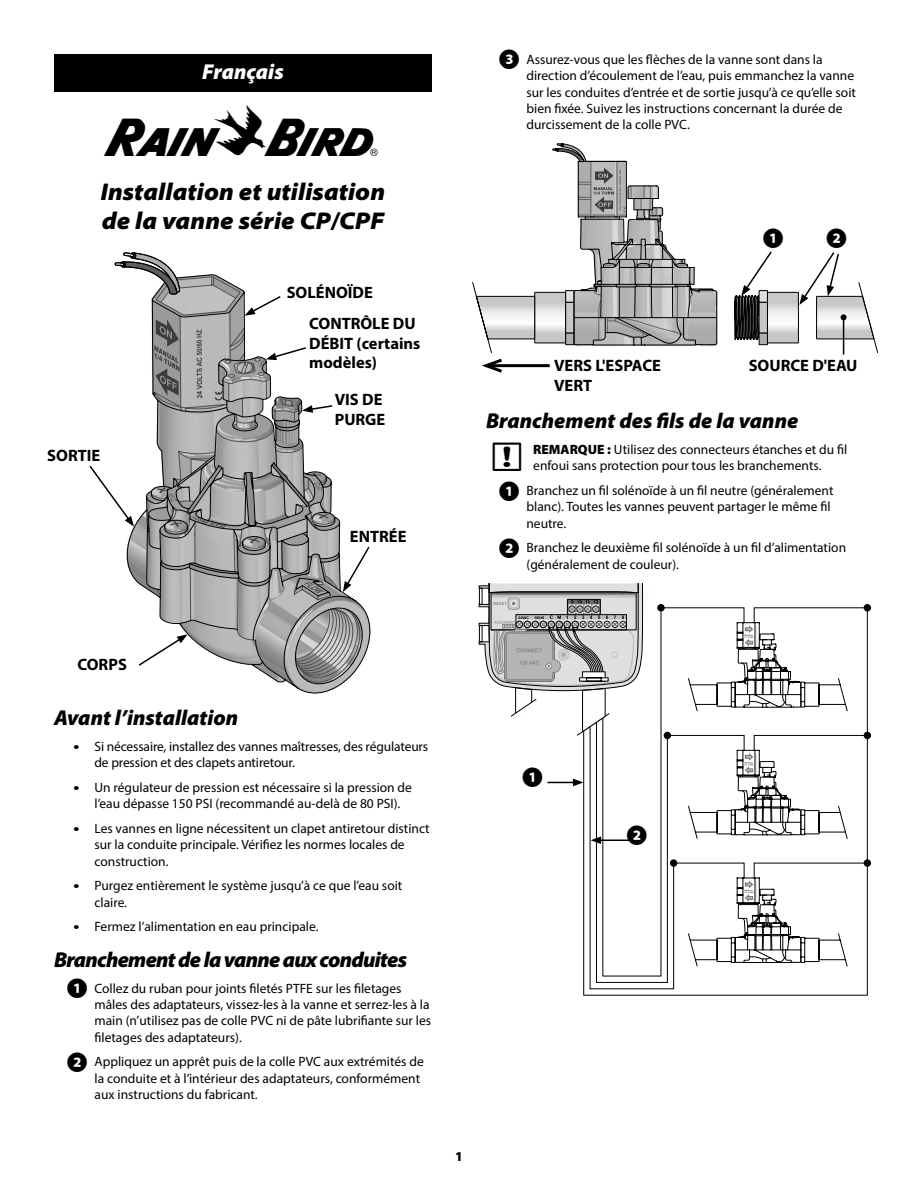
<style>
.page{position:relative;width:918px;height:1188px;background:#fff}
.page>*{position:absolute;margin:0;border:0;box-sizing:border-box;transform-origin:0 0}
.t1{font:45px "Rain Bird Regular";color:#000}
.t2{font:italic 900 semi-expanded 24.3px/29.1px "Myriad Pro";color:#000}
.t3{font:italic 900 21.6px "Myriad Pro";letter-spacing:-.005em;color:#000}
.t4{font:italic 900 21.6px "Myriad Pro";letter-spacing:-.035em;color:#000}
.t5{font:italic 900 21.6px "Myriad Pro";color:#fff}
.t6{font:19.5px "Myriad Numbers List Regular";color:#000}
.t7{font:700 16.5px/19.5px "Myriad Pro";color:#000}
.t8{font:13.5px/16.2px "Myriad Pro";color:#000}
.t9{font:900 13.5px "Myriad Pro";color:#000}
.s1{font-family:"Myriad Numbers List Regular";font-size:19.5px}
.s2{font-weight:900}
</style>
<div class="page">
<div style="left:54px;top:54px;width:378px;height:38px;background:#000"></div>
<svg style="left:126px;top:515px;width:245px;height:179px"></svg>
<svg style="left:151px;top:528px;width:159px;height:114px;background:#a4a4a4"></svg>
<svg style="left:137px;top:634px;width:51px;height:33px"></svg>
<svg style="left:89px;top:252px;width:245px;height:276px"></svg>
<svg style="left:343px;top:545px;width:28px;height:47px"></svg>
<svg style="left:472px;top:143px;width:246px;height:230px"></svg>
<hr style="left:843px;top:317px;width:1px;height:38px;background:#000">
<svg style="left:734px;top:251px;width:145px;height:103px"></svg>
<svg style="left:583px;top:607px;width:285px;height:389px"></svg>
<div style="left:664px;top:732px;width:7px;height:7px;background:#000;border-radius:50%"></div>
<div style="left:664px;top:732px;width:7px;height:7px;border:1px solid #000;border-radius:50%"></div>
<div style="left:864px;top:732px;width:7px;height:7px;background:#000;border-radius:50%"></div>
<div style="left:864px;top:732px;width:7px;height:7px;border:1px solid #000;border-radius:50%"></div>
<div style="left:657px;top:604px;width:8px;height:7px;border:1px solid #000;border-radius:50%"></div>
<div style="left:864px;top:605px;width:7px;height:6px;background:#000;border-radius:50%"></div>
<div style="left:864px;top:604px;width:7px;height:7px;border:1px solid #000;border-radius:50%"></div>
<div style="left:670px;top:860px;width:7px;height:6px;background:#000;border-radius:50%"></div>
<div style="left:670px;top:859px;width:7px;height:8px;border:1px solid #000;border-radius:50%"></div>
<div style="left:864px;top:860px;width:7px;height:6px;background:#000;border-radius:50%"></div>
<div style="left:864px;top:859px;width:7px;height:8px;border:1px solid #000;border-radius:50%"></div>
<svg style="left:479px;top:583px;width:185px;height:153px"></svg>
<svg style="left:548px;top:779px;width:35px;height:7px"></svg>
<hr style="left:599px;top:839px;width:34px;height:2px;background:#000">
<svg style="left:591px;top:836px;width:10px;height:8px"></svg>
<h3 class="t5" style="left:202px;top:60px;width:83px">Français</h3>
<h1 class="t1" style="left:104px;top:114px;width:279px">Rain+Birdt</h1>
<h2 class="t2" style="left:101px;top:177px;width:286px">Installation et utilisation de la vanne série CP/CPF</h2>
<p class="t7" style="left:287px;top:282px;width:88px">SOLÉNOÏDE</p>
<p class="t7" style="left:309px;top:314px;width:113px">CONTRÔLE DU<br>DÉBIT (certains modèles)</p>
<p class="t7" style="left:47px;top:445px;width:55px">SORTIE</p>
<p class="t7" style="left:335px;top:390px;width:52px">VIS DE<br>PURGE</p>
<p class="t7" style="left:350px;top:526px;width:58px">ENTRÉE</p>
<p class="t8" style="left:526px;top:51px;width:331px;text-indent:-27px"><span class="s1">C</span> Assurez-vous que les flèches de la vanne sont dans la direction d’écoulement de l’eau, puis emmanchez la vanne sur les conduites d’entrée et de sortie jusqu’à ce qu’elle soit bien fixée. Suivez les instructions concernant la durée de durcissement de la colle PVC.</p>
<h3 class="t6" style="left:763px;top:230px;width:22px">1</h3>
<h3 class="t6" style="left:827px;top:230px;width:22px">2</h3>
<p class="t7" style="left:554px;top:355px;width:108px">VERS L'ESPACE<br>VERT</p>
<p class="t7" style="left:749px;top:355px;width:110px">SOURCE D'EAU</p>
<h3 class="t3" style="left:486px;top:409px;width:314px">Branchement des fils de la vanne</h3>
<p class="t8" style="left:533px;top:441px;width:316px"><span class="s2">REMARQUE :</span> Utilisez des connecteurs étanches et du fil enfoui sans protection pour tous les branchements.</p>
<p class="t8" style="left:526px;top:482px;width:308px;text-indent:-27px"><span class="s1">A</span> Branchez un fil solénoïde à un fil neutre (généralement blanc). Toutes les vannes peuvent partager le même fil neutre.</p>
<p class="t8" style="left:526px;top:540px;width:321px;text-indent:-27px"><span class="s1">B</span> Branchez le deuxième fil solénoïde à un fil d’alimentation (généralement de couleur).</p>
<p class="t7" style="left:77px;top:654px;width:51px">CORPS</p>
<h3 class="t3" style="left:54px;top:706px;width:186px">Avant l’installation</h3>
<p class="t8" style="left:94px;top:738px;width:335px;text-indent:-20px">● Si nécessaire, installez des vannes maîtresses, des régulateurs de pression et des clapets antiretour.</p>
<p class="t8" style="left:94px;top:779px;width:319px;text-indent:-20px">● Un régulateur de pression est nécessaire si la pression de l’eau dépasse 150 PSI (recommandé au-delà de 80 PSI).</p>
<p class="t8" style="left:94px;top:820px;width:337px;text-indent:-20px">● Les vannes en ligne nécessitent un clapet antiretour distinct sur la conduite principale. Vérifiez les normes locales de construction.</p>
<p class="t8" style="left:94px;top:878px;width:309px;text-indent:-20px">● Purgez entièrement le système jusqu’à ce que l’eau soit claire.</p>
<p class="t8" style="left:74px;top:919px;width:246px">● Fermez l’alimentation en eau principale.</p>
<h3 class="t4" style="left:54px;top:948px;width:355px">Branchement de la vanne aux conduites</h3>
<p class="t8" style="left:94px;top:980px;width:338px;text-indent:-27px"><span class="s1">A</span> Collez du ruban pour joints filetés PTFE sur les filetages mâles des adaptateurs, vissez-les à la vanne et serrez-les à la main (n’utilisez pas de colle PVC ni de pâte lubrifiante sur les filetages des adaptateurs).</p>
<p class="t8" style="left:94px;top:1054px;width:331px;text-indent:-27px"><span class="s1">B</span> Appliquez un apprêt puis de la colle PVC aux extrémités de la conduite et à l’intérieur des adaptateurs, conformément aux instructions du fabricant.</p>
<p class="t9" style="left:455px;top:1149px;width:9px">1</p>
<h3 class="t6" style="left:523px;top:769px;width:22px">1</h3>
<h3 class="t6" style="left:627px;top:827px;width:22px">2</h3>
</div>
